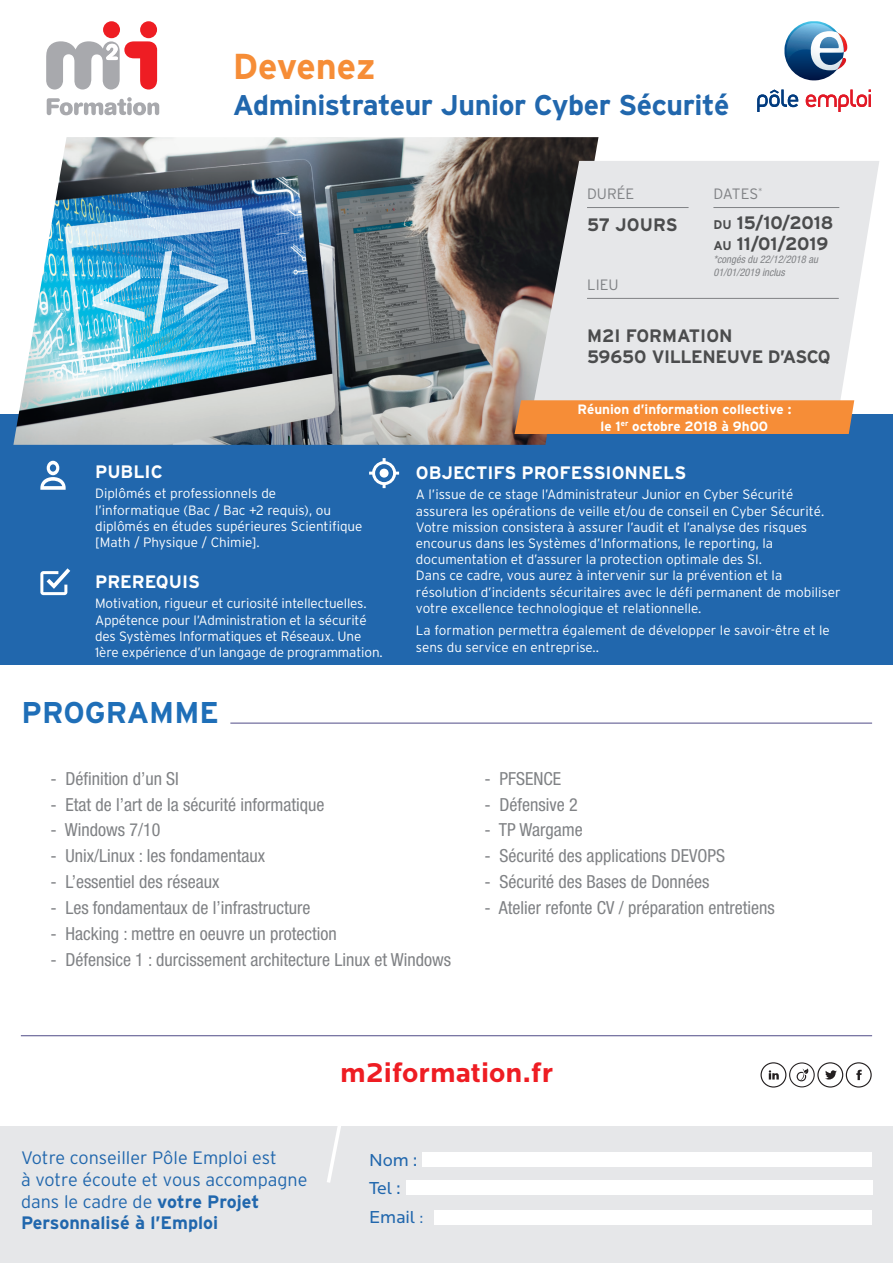
<style>
.page{position:relative;width:893px;height:1263px;background:#fff}
.page>*{position:absolute;margin:0;border:0;box-sizing:border-box;transform-origin:0 0}
.titre_stage{font:700 36px "Interstate";letter-spacing:-.01em;color:#f68d37}
.t1{font:700 30px "Interstate";color:#1f6fb8}
.titre_stage-2{font:700 28.5px "Interstate";letter-spacing:-.015em;color:#2167ad}
.t2{font:700 28.5px "Locator";color:#ee1d23}
.sous-titre-prog{font:condensed 18px "Helvetica Neue LT Std";color:#808285}
.t3{font:300 18px/21.6px "Interstate";color:#2167ad}
.encart-date-duree-li{font:700 18px "Interstate";color:#4b4c4d}
.t4{font:700 18px "Interstate";color:#fff}
.encart-date-duree-li-2{font:700 18px "Interstate";letter-spacing:-.025em;color:#4b4c4d}
.t5{font:18px "Locator";color:#2167ad}
.Style_de_paragraphe{font:300 15px "Interstate";color:#808285}
.public-prerequis-obj{font:300 13.5px/16.2px "Interstate";color:#fff}
.reunion_info{font:700 13.5px/16.2px "Interstate";color:#fff;text-align:center}
.text-courant-prog{font:italic condensed 10.5px/12.6px "Helvetica Neue LT Std";color:#808285}
.s1{font-size:12.6px}
.s2{font-weight:700}
.s3{font-size:15px}
</style>
<div class="page">
<div style="left:0;top:1127px;width:893px;height:136px;background:#e6e7e9"></div>
<div style="left:0;top:415px;width:893px;height:250px;background:#2167ad"></div>
<img style="left:13px;top:137px;width:585px;height:308px">
<svg style="left:529px;top:161px;width:350px;height:254px;background:#dadbdc"></svg>
<div style="left:140px;top:21px;width:17px;height:17px;background:#ee1d23;border-radius:50%"></div>
<div style="left:103px;top:21px;width:17px;height:17px;background:#ee1d23;border-radius:50%"></div>
<svg style="left:47px;top:97px;width:112px;height:18px"></svg>
<svg style="left:46px;top:41px;width:111px;height:49px"></svg>
<hr style="left:21px;top:1035px;width:851px;height:1px;background:#504c87">
<hr style="left:230px;top:723px;width:642px;height:1px;background:#504c87">
<svg style="left:40px;top:461px;width:26px;height:29px"></svg>
<svg style="left:40px;top:568px;width:30px;height:27px"></svg>
<svg style="left:369px;top:458px;width:30px;height:30px"></svg>
<svg style="left:760px;top:1062px;width:26px;height:25px"></svg>
<svg style="left:797px;top:1068px;width:11px;height:13px"></svg>
<div style="left:789px;top:1062px;width:26px;height:25px;border:1px solid #231f20;border-radius:50%"></div>
<svg style="left:817px;top:1062px;width:55px;height:25px"></svg>
<svg style="left:327px;top:1126px;width:15px;height:57px"></svg>
<div style="left:423px;top:1152px;width:449px;height:15px;background:#fff"></div>
<div style="left:406px;top:1180px;width:466px;height:15px;background:#fff"></div>
<div style="left:435px;top:1210px;width:437px;height:14px;background:#fff"></div>
<hr style="left:587px;top:207px;width:102px;height:1px;background:#808285">
<hr style="left:713px;top:207px;width:126px;height:1px;background:#808285">
<hr style="left:587px;top:298px;width:252px;height:1px;background:#808285">
<div style="left:514px;top:400px;width:340px;height:34px;background:#f68d37"></div>
<svg style="left:784px;top:21px;width:63px;height:59px"></svg>
<svg style="left:757px;top:90px;width:41px;height:22px"></svg>
<svg style="left:806px;top:90px;width:65px;height:22px"></svg>
<p class="titre_stage" style="left:233px;top:46px;width:144px">Devenez</p>
<p class="titre_stage-2" style="left:233px;top:89px;width:498px">Administrateur Junior Cyber Sécurité</p>
<p class="Style_de_paragraphe" style="left:587px;top:185px;width:49px">DURÉE</p>
<p class="encart-date-duree-li" style="left:587px;top:215px;width:92px">57 JOURS</p>
<p class="Style_de_paragraphe" style="left:713px;top:185px;width:50px">DATES<sup>*</sup></p>
<p class="encart-date-duree-li" style="left:713px;top:212px;width:121px"><span class="s1">DU</span> 15/10/2018</p>
<p class="encart-date-duree-li" style="left:713px;top:233px;width:117px"><span class="s1">AU</span> 11/01/2019</p>
<p class="text-courant-prog" style="left:713px;top:253px;width:106px">*congés du 22/12/2018 au<br>01/01/2019 inclus</p>
<p class="t4" style="left:95px;top:462px;width:69px">PUBLIC</p>
<p class="public-prerequis-obj" style="left:95px;top:485px;width:269px">Diplômés et professionnels de l’informatique (Bac / Bac +2 requis), ou diplômés en études supérieures Scientifique [Math / Physique / Chimie].</p>
<p class="t4" style="left:95px;top:571px;width:106px">PREREQUIS</p>
<p class="public-prerequis-obj" style="left:95px;top:595px;width:289px">Motivation, rigueur et curiosité intellectuelles.<br>Appétence pour l’Administration et la sécurité des Systèmes Informatiques et Réseaux. Une 1ère expérience d’un langage de programmation.</p>
<p class="t1" style="left:22px;top:696px;width:199px">PROGRAMME</p>
<p class="Style_de_paragraphe" style="left:587px;top:276px;width:33px">LIEU</p>
<p class="encart-date-duree-li" style="left:587px;top:325px;width:147px">M2I FORMATION</p>
<p class="encart-date-duree-li-2" style="left:587px;top:347px;width:245px">59650 VILLENEUVE D’ASCQ</p>
<p class="reunion_info" style="left:577px;top:401px;width:215px">Réunion d’information collective : le 1<sup>er</sup> octobre 2018 à 9h00</p>
<p class="t4" style="left:416px;top:462px;width:272px">OBJECTIFS PROFESSIONNELS</p>
<p class="public-prerequis-obj" style="left:416px;top:486px;width:410px">A l’issue de ce stage l’Administrateur Junior en Cyber Sécurité assurera les opérations de veille et/ou de conseil en Cyber Sécurité.</p>
<p class="public-prerequis-obj" style="left:416px;top:519px;width:393px">Votre mission consistera à assurer l’audit et l’analyse des risques encourus dans les Systèmes d’Informations, le reporting, la documentation et d’assurer la protection optimale des SI.</p>
<p class="public-prerequis-obj" style="left:416px;top:567px;width:426px">Dans ce cadre, vous aurez à intervenir sur la prévention et la résolution d’incidents sécuritaires avec le défi permanent de mobiliser votre excellence technologique et relationnelle.</p>
<p class="public-prerequis-obj" style="left:416px;top:622px;width:415px">La formation permettra également de développer le savoir-être et le sens du service en entreprise..</p>
<p class="sous-titre-prog" style="left:50px;top:768px;width:130px">- Définition d’un SI</p>
<p class="sous-titre-prog" style="left:50px;top:794px;width:276px">- Etat de l’art de la sécurité informatique</p>
<p class="sous-titre-prog" style="left:50px;top:820px;width:112px">- Windows 7/10</p>
<p class="sous-titre-prog" style="left:50px;top:845px;width:216px">- Unix/Linux : les fondamentaux</p>
<p class="sous-titre-prog" style="left:50px;top:871px;width:171px">- L’essentiel des réseaux</p>
<p class="sous-titre-prog" style="left:50px;top:897px;width:262px">- Les fondamentaux de l’infrastructure</p>
<p class="sous-titre-prog" style="left:50px;top:923px;width:288px">- Hacking : mettre en oeuvre un protection</p>
<p class="sous-titre-prog" style="left:50px;top:949px;width:402px">- Défensice 1 : durcissement architecture Linux et Windows</p>
<p class="sous-titre-prog" style="left:485px;top:768px;width:78px">- PFSENCE</p>
<p class="sous-titre-prog" style="left:485px;top:794px;width:95px">- Défensive 2</p>
<p class="sous-titre-prog" style="left:485px;top:820px;width:100px">- TP Wargame</p>
<p class="sous-titre-prog" style="left:485px;top:845px;width:242px">- Sécurité des applications DEVOPS</p>
<p class="sous-titre-prog" style="left:485px;top:871px;width:226px">- Sécurité des Bases de Données</p>
<p class="sous-titre-prog" style="left:485px;top:897px;width:292px">- Atelier refonte CV / préparation entretiens</p>
<p class="t3" style="left:21px;top:1147px;width:288px">Votre conseiller Pôle Emploi est<br>à votre écoute et vous accompagne dans le cadre de <span class="s2">votre Projet<br>Personnalisé à l’Emploi</span></p>
<p class="t2" style="left:340px;top:1056px;width:215px">m2iformation.fr</p>
<p class="t5" style="left:369px;top:1150px;width:50px">Nom :</p>
<p class="t5" style="left:369px;top:1178px;width:33px">Tel :</p>
<p class="t5" style="left:369px;top:1207px;width:56px">Email <span class="s3">:</span></p>
</div>
